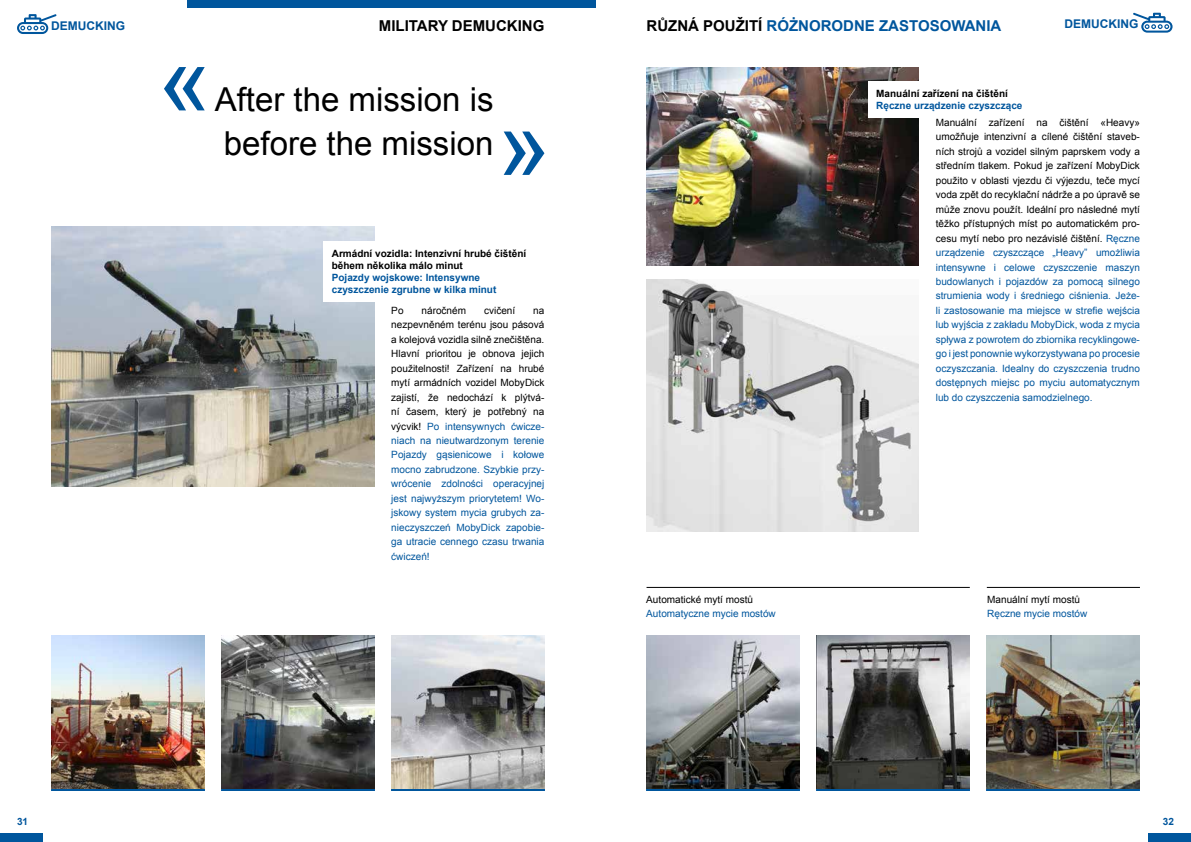
<style>
.page{position:relative;width:1191px;height:842px;background:#fff}
.page>*{position:absolute;margin:0;border:0;box-sizing:border-box;transform-origin:0 0}
.t1{font:33px/44px "Arial";color:#000}
.t2{font:700 15px "Arial";color:#00569d}
.t3{font:700 15px "Arial";color:#000}
.t4{font:700 12px "Arial";color:#00569d}
.t5{font:10px/14.5px "Arial";color:#00569d;text-align:justify}
.t6{font:700 10px/12px "Arial";color:#00569d}
.t7{font:700 10px/12px "Arial";color:#000}
.t8{font:10px "Arial";color:#000}
.s1{color:#000}
</style>
<div class="page">
<img style="left:51px;top:226px;width:323px;height:261px">
<img style="left:391px;top:635px;width:153px;height:153px">
<img style="left:221px;top:635px;width:153px;height:153px">
<img style="left:51px;top:635px;width:153px;height:153px">
<img style="left:646px;top:67px;width:272px;height:198px">
<img style="left:646px;top:635px;width:153px;height:153px">
<img style="left:986px;top:635px;width:154px;height:153px">
<img style="left:816px;top:635px;width:153px;height:153px">
<img style="left:646px;top:279px;width:272px;height:253px">
<hr style="left:646px;top:587px;width:323px;height:1px;background:#000">
<hr style="left:986px;top:587px;width:154px;height:1px;background:#000">
<div style="left:867px;top:81px;width:227px;height:37px;background:#fff"></div>
<div style="left:323px;top:241px;width:221px;height:60px;background:#fff"></div>
<div style="left:187px;top:0;width:408px;height:8px;background:#00569d"></div>
<div style="left:0;top:833px;width:43px;height:9px;background:#00569d"></div>
<div style="left:1148px;top:833px;width:43px;height:9px;background:#00569d"></div>
<svg style="left:17px;top:14px;width:39px;height:20px"></svg>
<svg style="left:164px;top:67px;width:41px;height:43px"></svg>
<svg style="left:503px;top:132px;width:41px;height:43px"></svg>
<svg style="left:1133px;top:13px;width:39px;height:20px"></svg>
<p class="t4" style="left:51px;top:18px;width:75px">DEMUCKING</p>
<h2 class="t3" style="left:379px;top:16px;width:167px">MILITARY DEMUCKING</h2>
<h1 class="t1" style="left:215px;top:78px;width:280px">After the mission is before the mission</h1>
<p class="t7" style="left:332px;top:248px;width:196px">Armádní vozidla: Intenzivní hrubé čištění během několika málo minut</p>
<p class="t6" style="left:332px;top:272px;width:166px">Pojazdy wojskowe: Intensywne czyszczenie zgrubne w kilka minut</p>
<p class="t8" style="left:391px;top:304px;width:14px">Po</p>
<p class="t8" style="left:421px;top:304px;width:46px">náročném</p>
<p class="t8" style="left:484px;top:304px;width:33px">cvičení</p>
<p class="t5" style="left:391px;top:303px;width:155px;text-indent:142px"><span class="s1">na nezpevněném terénu jsou pásová a kolejová vozidla silně znečištěna.<br>Hlavní prioritou je obnova jejich použitelnosti! Zařízení na hrubé mytí armádních vozidel MobyDick zajistí, že nedochází k plýtvá&shy;ní časem, který je potřebný na výcvik!</span> Po intensywnych ćwicze&shy;niach na nieutwardzonym terenie Pojazdy gąsienicowe i kołowe mocno zabrudzone. Szybkie przy&shy;wrócenie zdolności operacyjnej jest najwyższym priorytetem! Wo&shy;jskowy system mycia grubych za&shy;nieczyszczeń MobyDick zapobie&shy;ga utracie cennego czasu trwania ćwiczeń!</p>
<h2 class="t2" style="left:646px;top:16px;width:356px"><span class="s1">RŮZNÁ POUŽITÍ</span> RÓŻNORODNE ZASTOSOWANIA</h2>
<p class="t7" style="left:876px;top:88px;width:133px">Manuální zařízení na čištění</p>
<p class="t6" style="left:876px;top:100px;width:148px">Ręczne urządzenie czyszczące</p>
<p class="t4" style="left:1064px;top:16px;width:75px">DEMUCKING</p>
<p class="t8" style="left:646px;top:593px;width:108px">Automatické mytí mostů</p>
<p class="t5" style="left:646px;top:607px;width:131px">Automatyczne mycie mostów</p>
<p class="t5" style="left:935px;top:115px;width:206px"><span class="s1">Manuální zařízení na čištění «Heavy» umožňuje intenzivní a cílené čištění staveb&shy;ních strojů a vozidel silným paprskem vody a středním tlakem. Pokud je zařízení MobyDick použito v oblasti vjezdu či výjezdu, teče mycí voda zpět do recyklační nádrže a po úpravě se může znovu použít. Ideální pro následné mytí těžko přístupných míst po automatickém pro&shy;cesu mytí nebo pro nezávislé čištění.</span> Ręczne urządzenie czyszczące „Heavy” umożliwia intensywne i celowe czyszczenie maszyn budowlanych i pojazdów za pomocą silnego strumienia wody i średniego ciśnienia. Jeże&shy;li zastosowanie ma miejsce w strefie wejścia lub wyjścia z zakładu MobyDick, woda z mycia spływa z powrotem do zbiornika recyklingowe&shy;go i jest ponownie wykorzystywana po procesie oczyszczania. Idealny do czyszczenia trudno dostępnych miejsc po myciu automatycznym lub do czyszczenia samodzielnego.</p>
<p class="t8" style="left:987px;top:593px;width:94px">Manuální mytí mostů</p>
<p class="t5" style="left:987px;top:607px;width:102px">Ręczne mycie mostów</p>
<p class="t6" style="left:17px;top:816px;width:13px">31</p>
<p class="t6" style="left:1162px;top:816px;width:13px">32</p>
</div>
